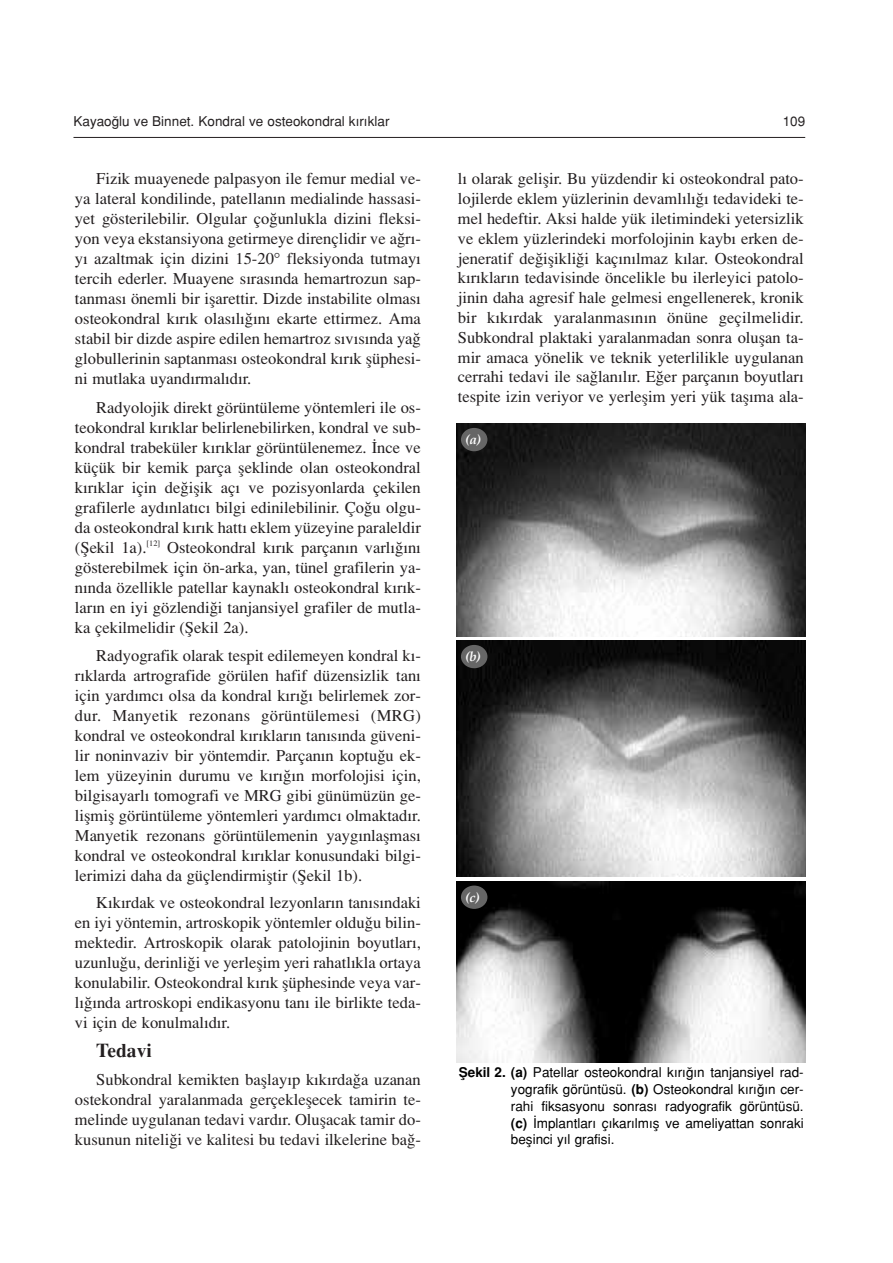
<style>
.page{position:relative;width:893px;height:1263px;background:#fff}
.page>*{position:absolute;margin:0;border:0;box-sizing:border-box;transform-origin:0 0}
.t1{font:19.5px "Times Turk B";color:#231f20}
.t2{font:16.5px/20px "Times Turk";color:#231f20;text-align:justify}
.t3{font:13.5px/16.6px "Helvetica Turk";color:#000;text-align:justify}
.t4{font:13.5px "Helvetica Turk";color:#231f20}
.t5{font:13.5px "Palatino Turk BI";color:#fff}
.s1{font-family:"Helvetica Turk B"}
</style>
<div class="page">
<hr style="left:73px;top:137px;width:732px;height:1px;background:#231f20">
<img style="left:456px;top:423px;width:349px;height:213px">
<img style="left:456px;top:640px;width:349px;height:236px">
<img style="left:456px;top:881px;width:349px;height:182px">
<div style="left:461px;top:428px;width:26px;height:23px;background:#666;border-radius:50%"></div>
<div style="left:461px;top:645px;width:26px;height:23px;background:#666;border-radius:50%"></div>
<div style="left:461px;top:886px;width:26px;height:23px;background:#666;border-radius:50%"></div>
<p class="t4" style="left:73px;top:116px;width:317px">Kayao¤lu ve Binnet. Kondral ve osteokondral k›r›klar</p>
<p class="t4" style="left:782px;top:116px;width:24px">109</p>
<p class="t2" style="left:75px;top:170px;width:347px;text-indent:21px">Fizik muayenede palpasyon ile femur medial ve&shy;ya lateral kondilinde, patellan›n medialinde hassasi&shy;yet gösterilebilir. Olgular ço¤unlukla dizini fleksi&shy;yon veya ekstansiyona getirmeye dirençlidir ve a¤r›- y› azaltmak için dizini 15-20° fleksiyonda tutmay› tercih ederler. Muayene s›ras›nda hemartrozun sap&shy;tanmas› önemli bir iflarettir. Dizde instabilite olmas› osteokondral k›r›k olas›l›¤›n› ekarte ettirmez. Ama stabil bir dizde aspire edilen hemartroz s›v›s›nda ya¤ globullerinin saptanmas› osteokondral k›r›k flüphesi&shy;ni mutlaka uyand›rmal›d›r.</p>
<p class="t2" style="left:75px;top:399px;width:347px;text-indent:21px">Radyolojik direkt görüntüleme yöntemleri ile os&shy;teokondral k›r›klar belirlenebilirken, kondral ve sub&shy;kondral trabeküler k›r›klar görüntülenemez. ‹nce ve küçük bir kemik parça fleklinde olan osteokondral k›r›klar için de¤iflik aç› ve pozisyonlarda çekilen grafilerle ayd›nlat›c› bilgi edinilebilinir. Ço¤u olgu&shy;da osteokondral k›r›k hatt› eklem yüzeyine paraleldir (fiekil 1a).<sup>[12]</sup> Osteokondral k›r›k parçan›n varl›¤›n› gösterebilmek için ön-arka, yan, tünel grafilerin ya&shy;n›nda özellikle patellar kaynakl› osteokondral k›r›k&shy;lar›n en iyi gözlendi¤i tanjansiyel grafiler de mutla&shy;ka çekilmelidir (fiekil 2a).</p>
<p class="t2" style="left:75px;top:647px;width:347px;text-indent:21px">Radyografik olarak tespit edilemeyen kondral k›- r›klarda artrografide görülen hafif düzensizlik tan› için yard›mc› olsa da kondral k›r›¤› belirlemek zor&shy;dur. Manyetik rezonans görüntülemesi (MRG) kondral ve osteokondral k›r›klar›n tan›s›nda güveni&shy;lir noninvaziv bir yöntemdir. Parçan›n koptu¤u ek&shy;lem yüzeyinin durumu ve k›r›¤›n morfolojisi için, bilgisayarl› tomografi ve MRG gibi günümüzün ge&shy;liflmifl görüntüleme yöntemleri yard›mc› olmaktad›r.<br>Manyetik rezonans görüntülemenin yayg›nlaflmas› kondral ve osteokondral k›r›klar konusundaki bilgi&shy;lerimizi daha da güçlendirmifltir (fiekil 1b).</p>
<p class="t2" style="left:75px;top:894px;width:347px;text-indent:21px">K›k›rdak ve osteokondral lezyonlar›n tan›s›ndaki en iyi yöntemin, artroskopik yöntemler oldu¤u bilin&shy;mektedir. Artroskopik olarak patolojinin boyutlar›, uzunlu¤u, derinli¤i ve yerleflim yeri rahatl›kla ortaya konulabilir. Osteokondral k›r›k flüphesinde veya var&shy;l›¤›nda artroskopi endikasyonu tan› ile birlikte teda&shy;vi için de konulmal›d›r.</p>
<p class="t1" style="left:96px;top:1044px;width:57px">Tedavi</p>
<p class="t2" style="left:75px;top:1071px;width:347px;text-indent:21px">Subkondral kemikten bafllay›p k›k›rda¤a uzanan ostekondral yaralanmada gerçekleflecek tamirin te&shy;melinde uygulanan tedavi vard›r. Oluflacak tamir do&shy;kusunun niteli¤i ve kalitesi bu tedavi ilkelerine ba¤-</p>
<p class="t2" style="left:458px;top:170px;width:347px">l› olarak geliflir. Bu yüzdendir ki osteokondral pato&shy;lojilerde eklem yüzlerinin devaml›l›¤› tedavideki te&shy;mel hedeftir. Aksi halde yük iletimindeki yetersizlik ve eklem yüzlerindeki morfolojinin kayb› erken de&shy;jeneratif de¤iflikli¤i kaç›n›lmaz k›lar. Osteokondral k›r›klar›n tedavisinde öncelikle bu ilerleyici patolo&shy;jinin daha agresif hale gelmesi engellenerek, kronik bir k›k›rdak yaralanmas›n›n önüne geçilmelidir.<br>Subkondral plaktaki yaralanmadan sonra oluflan ta&shy;mir amaca yönelik ve teknik yeterlilikle uygulanan cerrahi tedavi ile sa¤lan›l›r. E¤er parçan›n boyutlar› tespite izin veriyor ve yerleflim yeri yük tafl›ma ala-</p>
<p class="t5" style="left:465px;top:434px;width:18px">(a)</p>
<p class="t5" style="left:465px;top:651px;width:17px">(b)</p>
<p class="t5" style="left:465px;top:892px;width:16px">(c)</p>
<p class="t3" style="left:511px;top:1066px;width:294px;text-indent:-52px"><span class="s1">fiekil 2. (a)</span> Patellar osteokondral k›r›¤›n tanjansiyel rad&shy;yografik görüntüsü. <span class="s1">(b)</span> Osteokondral k›r›¤›n cer&shy;rahi fiksasyonu sonras› radyografik görüntüsü. <span class="s1">(c)</span> ‹mplantlar› ç›kar›lm›fl ve ameliyattan sonraki beflinci y›l grafisi.</p>
</div>
